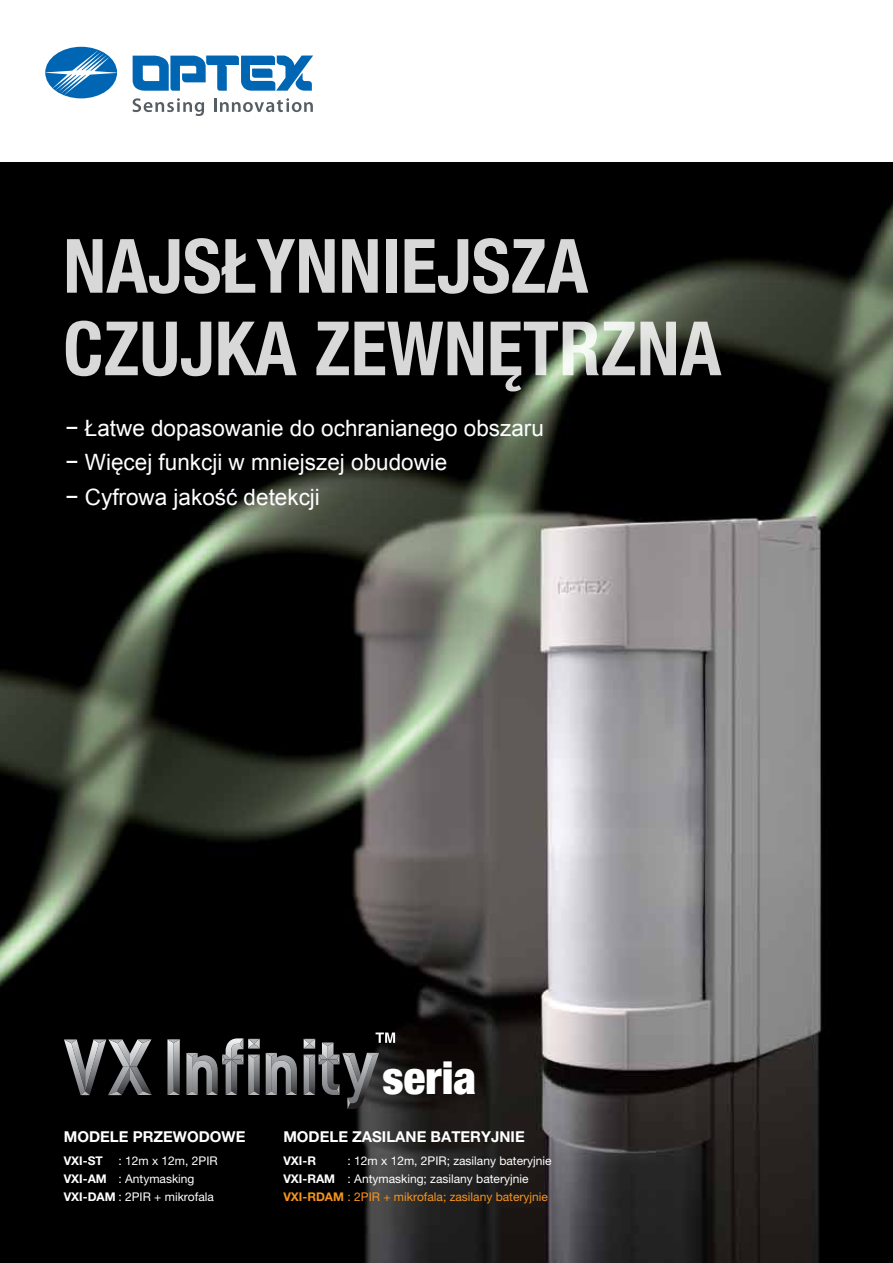
<style>
.page{position:relative;width:893px;height:1263px;background:#fff}
.page>*{position:absolute;margin:0;border:0;box-sizing:border-box;transform-origin:0 0}
.t1{font:700 condensed 75px/82.5px "Helvetica Neue LT Pro";color:#fff}
.t2{font:900 condensed 45.6px "Helvetica Neue LT Pro";color:#fff}
.t3{font:22.5px/34.5px "Arial";color:#fff}
.t4{font:700 15px "Helvetica Neue LT Pro";color:#fff}
.t5{font:12px/18px "Helvetica Neue LT Pro";color:#fff}
.t6{font:12px/18px "Helvetica Neue LT Pro";color:#f7941e}
.t7{font:700 12px/18px "Helvetica Neue LT Pro";color:#fff}
.s1{font-weight:400}
.s2{font-weight:700;color:#fff}
.s3{font-weight:700}
</style>
<div class="page">
<img style="left:0;top:163px;width:893px;height:1099px">
<svg style="left:132px;top:98px;width:72px;height:18px"></svg>
<svg style="left:214px;top:98px;width:99px;height:14px"></svg>
<div style="left:45px;top:47px;width:72px;height:51px;background:#0066b3;border-radius:50%"></div>
<svg style="left:46px;top:51px;width:71px;height:44px"></svg>
<svg style="left:133px;top:56px;width:180px;height:35px"></svg>
<svg style="left:167px;top:1039px;width:13px;height:56px"></svg>
<svg style="left:64px;top:1039px;width:88px;height:56px;background:#525253"></svg>
<svg style="left:266px;top:1053px;width:31px;height:42px"></svg>
<svg style="left:186px;top:1038px;width:74px;height:57px;background:#555657"></svg>
<svg style="left:304px;top:1032px;width:91px;height:77px;background:#3c3d3d"></svg>
<h1 class="t1" style="left:63px;top:224px;width:660px">NAJSŁYNNIEJSZA<br>CZUJKA ZEWNĘTRZNA</h1>
<p class="t3" style="left:65px;top:411px;width:480px">− Łatwe dopasowanie do ochranianego obszaru − Więcej funkcji w mniejszej obudowie<br>− Cyfrowa jakość detekcji</p>
<p class="t4" style="left:64px;top:1128px;width:183px">MODELE PRZEWODOWE</p>
<p class="t5" style="left:118px;top:1152px;width:101px">: 12m x 12m, 2PIR : Antymasking</p>
<p class="t7" style="left:64px;top:1152px;width:152px">VXI-ST<br>VXI-AM<br>VXI-DAM <span class="s1">: 2PIR + mikrofala</span></p>
<p class="t2" style="left:382px;top:1050px;width:95px">seria</p>
<p class="t4" style="left:283px;top:1128px;width:243px">MODELE ZASILANE BATERYJNIE</p>
<p class="t6" style="left:283px;top:1152px;width:266px"><span class="s2">VXI-R<br>VXI-RAM<br></span><span class="s3">VXI-RDAM</span> : 2PIR + mikrofala; zasilany bateryjnie</p>
<p class="t5" style="left:348px;top:1152px;width:206px">: 12m x 12m, 2PIR; zasilany bateryjnie : Antymasking; zasilany bateryjnie</p>
</div>
